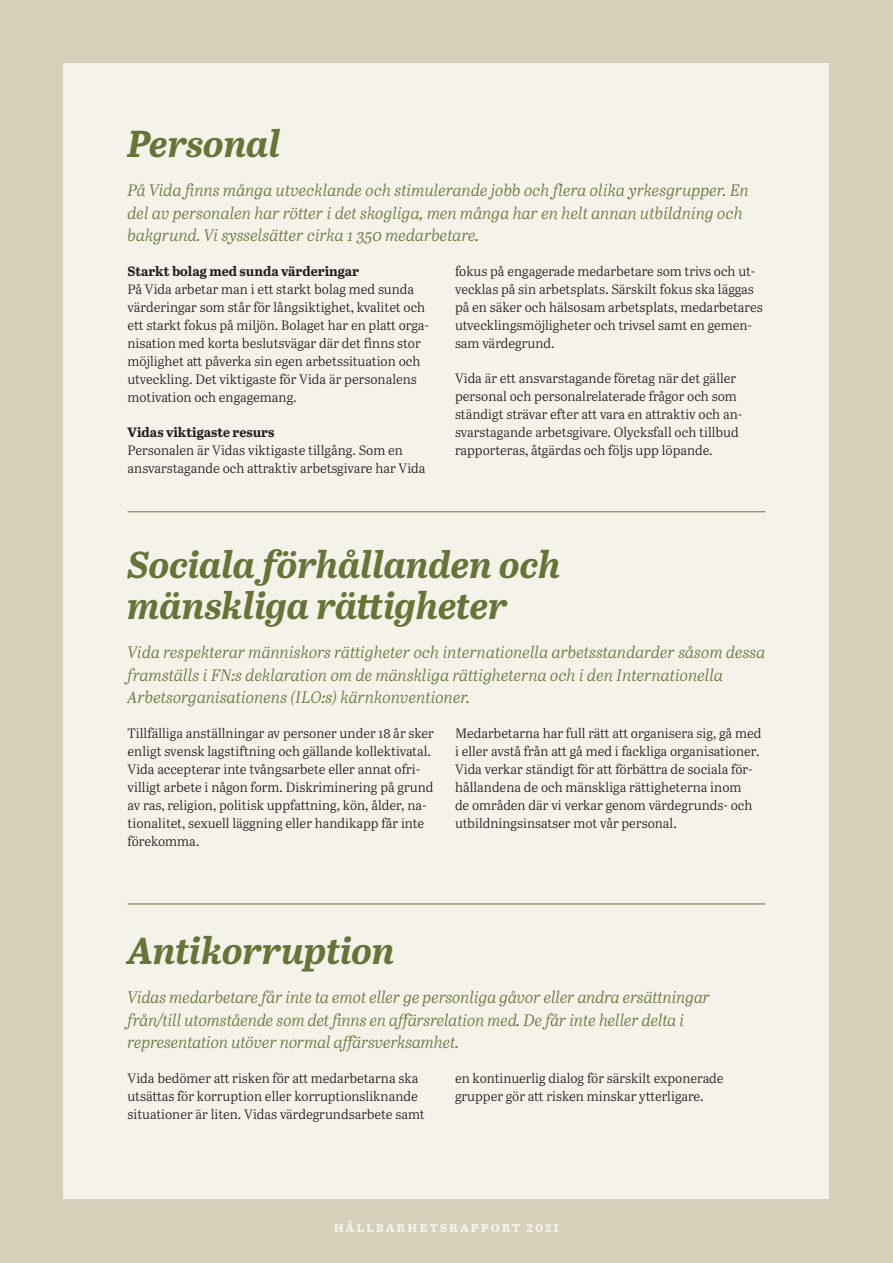
<style>
.page{position:relative;width:893px;height:1263px;background:#d6cfba}
.page>*{position:absolute;margin:0;border:0;box-sizing:border-box;transform-origin:0 0}
.t1{font:italic 700 37.5px/40.5px "Abril Text";letter-spacing:-.005em;color:#677337}
.t2{font:italic 16.5px/22.5px "Abril Text Lt";letter-spacing:-.01em;color:#677337}
.t3{font:700 15px "Abril Text";letter-spacing:.11em;color:#f4f2e9}
.t4{font:13.5px/18px "Abril Text Lt";color:#231f20}
.t5{font:700 13.5px "Abril Text";color:#231f20}
</style>
<div class="page">
<div style="left:64px;top:64px;width:765px;height:1135px;background:#f4f2e9"></div>
<hr style="left:128px;top:511px;width:637px;height:1px;background:#677337">
<hr style="left:128px;top:903px;width:637px;height:1px;background:#677337">
<h1 class="t1" style="left:128px;top:122px;width:154px">Personal</h1>
<p class="t2" style="left:128px;top:179px;width:623px">På Vida finns många utvecklande och stimulerande jobb och flera olika yrkesgrupper. En del av personalen har rötter i det skogliga, men många har en helt annan utbildning och bakgrund. Vi sysselsätter cirka 1 350 medarbetare.</p>
<p class="t5" style="left:128px;top:262px;width:233px">Starkt bolag med sunda värderingar</p>
<p class="t4" style="left:128px;top:280px;width:303px">På Vida arbetar man i ett starkt bolag med sunda värderingar som står för långsiktighet, kvalitet och ett starkt fokus på miljön. Bolaget har en platt orga&shy;nisation med korta beslutsvägar där det finns stor möjlighet att påverka sin egen arbetssituation och utveckling. Det viktigaste för Vida är personalens motivation och engagemang.</p>
<p class="t5" style="left:128px;top:423px;width:148px">Vidas viktigaste resurs</p>
<p class="t4" style="left:128px;top:441px;width:299px">Personalen är Vidas viktigaste tillgång. Som en ansvarstagande och attraktiv arbetsgivare har Vida</p>
<p class="t4" style="left:455px;top:262px;width:309px">fokus på engagerade medarbetare som trivs och ut&shy;vecklas på sin arbetsplats. Särskilt fokus ska läggas på en säker och hälsosam arbetsplats, medarbetares utvecklingsmöjligheter och trivsel samt en gemen&shy;sam värdegrund.</p>
<p class="t4" style="left:455px;top:369px;width:289px">Vida är ett ansvarstagande företag när det gäller personal och personalrelaterade frågor och som ständigt strävar efter att vara en attraktiv och an&shy;svarstagande arbetsgivare. Olycksfall och tillbud rapporteras, åtgärdas och följs upp löpande.</p>
<h1 class="t1" style="left:128px;top:543px;width:435px">Sociala förhållanden och mänskliga rättigheter</h1>
<p class="t2" style="left:128px;top:641px;width:639px">Vida respekterar människors rättigheter och internationella arbetsstandarder såsom dessa framställs i FN:s deklaration om de mänskliga rättigheterna och i den Internationella<br>Arbetsorganisationens (ILO:s) kärnkonventioner.</p>
<p class="t4" style="left:128px;top:724px;width:308px">Tillfälliga anställningar av personer under 18 år sker enligt svensk lagstiftning och gällande kollektivatal.<br>Vida accepterar inte tvångsarbete eller annat ofri&shy;villigt arbete i någon form. Diskriminering på grund av ras, religion, politisk uppfattning, kön, ålder, na&shy;tionalitet, sexuell läggning eller handikapp får inte förekomma.</p>
<p class="t4" style="left:455px;top:724px;width:308px">Medarbetarna har full rätt att organisera sig, gå med i eller avstå från att gå med i fackliga organisationer.<br>Vida verkar ständigt för att förbättra de sociala för&shy;hållandena de och mänskliga rättigheterna inom<br>de områden där vi verkar genom värdegrunds- och utbildningsinsatser mot vår personal.</p>
<h1 class="t1" style="left:128px;top:928px;width:269px">Antikorruption</h1>
<p class="t2" style="left:128px;top:985px;width:584px">Vidas medarbetare får inte ta emot eller ge personliga gåvor eller andra ersättningar från/till utomstående som det finns en affärsrelation med. De får inte heller delta i representation utöver normal affärsverksamhet.</p>
<p class="t4" style="left:128px;top:1069px;width:299px">Vida bedömer att risken för att medarbetarna ska utsättas för korruption eller korruptionsliknande situationer är liten. Vidas värdegrundsarbete samt</p>
<p class="t4" style="left:455px;top:1069px;width:270px">en kontinuerlig dialog för särskilt exponerade grupper gör att risken minskar ytterligare.</p>
<p class="t3" style="left:334px;top:1216px;width:227px">hållbarhetsrapport 2021</p>
</div>
